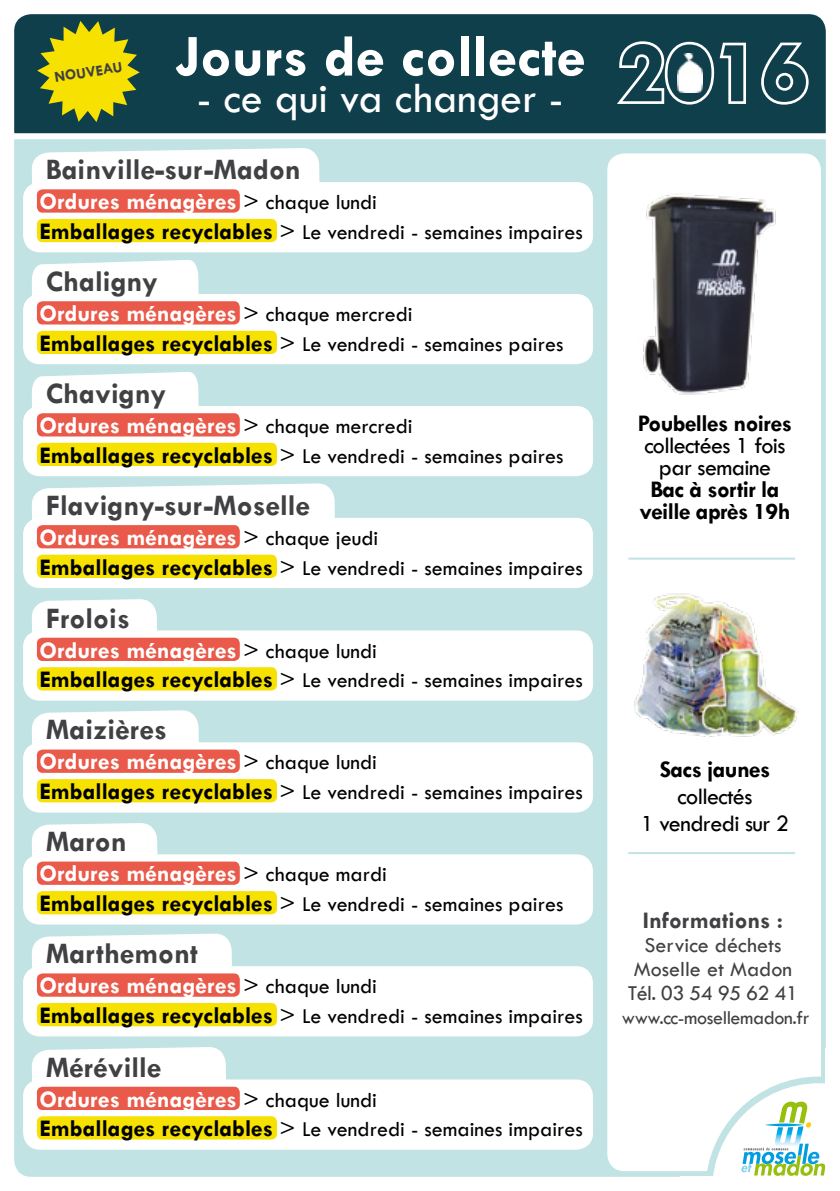
<style>
.page{position:relative;width:840px;height:1191px;background:#fff}
.page>*{position:absolute;margin:0;border:0;box-sizing:border-box;transform-origin:0 0}
.t1{font:700 89.8px "Tw Cen";color:#103f4c}
.t2{font:700 60px "Tw Cen";color:#fff}
.t3{font:44px "Tw Cen";color:#fff}
.t4{font:700 30px "Tw Cen";color:#414043}
.t5{font:700 24px "Tw Cen";color:#fff}
.t6{font:700 24px/22px "Tw Cen";letter-spacing:-.025em;color:#000;text-align:center}
.t7{font:24px/22px "Tw Cen";letter-spacing:-.025em;color:#000;text-align:center}
.t8{font:700 24px "Tw Cen";color:#414043}
.t9{font:22px "Tw Cen";color:#000}
.t10{font:22px/24px "Tw Cen";color:#414043;text-align:center}
.t11{font:20px "Tw Cen";letter-spacing:-.02em;color:#414043}
.t12{font:700 15.4px "Tw Cen";color:#414043}
.s1{font-weight:400;color:#000}
.s2{font-weight:400;font-size:22px;color:#000}
.s3{font-weight:700;font-size:24px}
.s4{font-size:24px}
</style>
<div class="page">
<div style="left:14px;top:14px;width:811px;height:134px;background:#103f4c;border-radius:17px"></div>
<div style="left:14px;top:139px;width:811px;height:1037px;background:#c1e3e3"></div>
<div style="left:2px;top:133px;width:837px;height:6px;background:#fff"></div>
<svg style="left:617px;top:41px;width:129px;height:64px"></svg>
<svg style="left:761px;top:42px;width:48px;height:63px"></svg>
<svg style="left:675px;top:51px;width:29px;height:42px"></svg>
<img style="left:676px;top:53px;width:25px;height:39px">
<div style="left:23px;top:182px;width:569px;height:70px;background:#fff;border-radius:17px"></div>
<div style="left:23px;top:630px;width:569px;height:70px;background:#fff;border-radius:17px"></div>
<div style="left:23px;top:406px;width:569px;height:70px;background:#fff;border-radius:17px"></div>
<div style="left:23px;top:854px;width:569px;height:70px;background:#fff;border-radius:17px"></div>
<div style="left:23px;top:294px;width:569px;height:70px;background:#fff;border-radius:17px"></div>
<div style="left:23px;top:742px;width:569px;height:70px;background:#fff;border-radius:17px"></div>
<div style="left:23px;top:518px;width:569px;height:70px;background:#fff;border-radius:17px"></div>
<div style="left:23px;top:966px;width:569px;height:70px;background:#fff;border-radius:17px"></div>
<div style="left:23px;top:1079px;width:569px;height:70px;background:#fff;border-radius:17px"></div>
<svg style="left:31px;top:148px;width:289px;height:64px"></svg>
<svg style="left:31px;top:599px;width:126px;height:62px"></svg>
<svg style="left:32px;top:371px;width:167px;height:66px"></svg>
<svg style="left:31px;top:822px;width:127px;height:63px"></svg>
<svg style="left:32px;top:260px;width:167px;height:65px"></svg>
<svg style="left:31px;top:710px;width:168px;height:63px"></svg>
<svg style="left:31px;top:483px;width:304px;height:66px"></svg>
<svg style="left:31px;top:933px;width:201px;height:64px"></svg>
<svg style="left:31px;top:1046px;width:195px;height:64px"></svg>
<div style="left:37px;top:189px;width:203px;height:24px;background:#e95a4a;border-radius:6px"></div>
<div style="left:37px;top:637px;width:203px;height:24px;background:#e95a4a;border-radius:6px"></div>
<div style="left:37px;top:413px;width:203px;height:23px;background:#e95a4a;border-radius:6px"></div>
<div style="left:37px;top:861px;width:203px;height:24px;background:#e95a4a;border-radius:6px"></div>
<div style="left:37px;top:301px;width:203px;height:23px;background:#e95a4a;border-radius:6px"></div>
<div style="left:37px;top:749px;width:203px;height:24px;background:#e95a4a;border-radius:6px"></div>
<div style="left:37px;top:525px;width:203px;height:23px;background:#e95a4a;border-radius:6px"></div>
<div style="left:37px;top:973px;width:203px;height:23px;background:#e95a4a;border-radius:6px"></div>
<div style="left:37px;top:1086px;width:203px;height:24px;background:#e95a4a;border-radius:6px"></div>
<div style="left:37px;top:219px;width:240px;height:23px;background:#f6e100;border-radius:6px"></div>
<div style="left:37px;top:667px;width:240px;height:23px;background:#f6e100;border-radius:6px"></div>
<div style="left:37px;top:443px;width:240px;height:23px;background:#f6e100;border-radius:6px"></div>
<div style="left:37px;top:891px;width:240px;height:23px;background:#f6e100;border-radius:6px"></div>
<div style="left:37px;top:331px;width:240px;height:23px;background:#f6e100;border-radius:6px"></div>
<div style="left:37px;top:779px;width:240px;height:23px;background:#f6e100;border-radius:6px"></div>
<div style="left:37px;top:554px;width:240px;height:24px;background:#f6e100;border-radius:6px"></div>
<div style="left:37px;top:1003px;width:240px;height:23px;background:#f6e100;border-radius:6px"></div>
<div style="left:37px;top:1116px;width:240px;height:23px;background:#f6e100;border-radius:6px"></div>
<div style="left:607px;top:153px;width:213px;height:1018px;background:#fff;border-radius:17px"></div>
<svg style="left:705px;top:1076px;width:121px;height:100px"></svg>
<div style="left:825px;top:1048px;width:14px;height:49px;background:#fff"></div>
<img style="left:643px;top:194px;width:133px;height:201px">
<img style="left:634px;top:593px;width:165px;height:144px">
<hr style="left:628px;top:557px;width:166px;height:2px;background:#c1e3e3">
<hr style="left:628px;top:852px;width:166px;height:2px;background:#c1e3e3">
<svg style="left:37px;top:21px;width:103px;height:101px"></svg>
<h2 class="t2" style="left:175px;top:21px;width:412px">Jours de collecte</h2>
<h3 class="t3" style="left:197px;top:71px;width:368px">- ce qui va changer -</h3>
<h3 class="t4" style="left:46px;top:152px;width:256px">Bainville-sur-Madon</h3>
<p class="t12" style="left:53px;top:68px;width:70px;rotate:-9deg">NOUVEAU</p>
<p class="t5" style="left:39px;top:187px;width:339px">Ordures ménagères <span class="s1">&gt;</span> <span class="s2">chaque lundi</span></p>
<p class="t9" style="left:39px;top:219px;width:544px"><span class="s3">Emballages recyclables</span> <span class="s4">&gt;</span> Le vendredi - semaines impaires</p>
<h3 class="t4" style="left:46px;top:263px;width:113px">Chaligny</h3>
<p class="t5" style="left:39px;top:299px;width:374px">Ordures ménagères <span class="s1">&gt;</span> <span class="s2">chaque mercredi</span></p>
<p class="t9" style="left:39px;top:330px;width:525px"><span class="s3">Emballages recyclables</span> <span class="s4">&gt;</span> Le vendredi - semaines paires</p>
<h3 class="t4" style="left:46px;top:375px;width:122px">Chavigny</h3>
<p class="t5" style="left:39px;top:411px;width:374px">Ordures ménagères <span class="s1">&gt;</span> <span class="s2">chaque mercredi</span></p>
<p class="t9" style="left:39px;top:442px;width:525px"><span class="s3">Emballages recyclables</span> <span class="s4">&gt;</span> Le vendredi - semaines paires</p>
<h3 class="t4" style="left:46px;top:487px;width:266px">Flavigny-sur-Moselle</h3>
<p class="t5" style="left:39px;top:523px;width:340px">Ordures ménagères <span class="s1">&gt;</span> <span class="s2">chaque jeudi</span></p>
<p class="t9" style="left:39px;top:554px;width:544px"><span class="s3">Emballages recyclables</span> <span class="s4">&gt;</span> Le vendredi - semaines impaires</p>
<h3 class="t4" style="left:46px;top:600px;width:86px">Frolois</h3>
<p class="t5" style="left:39px;top:635px;width:339px">Ordures ménagères <span class="s1">&gt;</span> <span class="s2">chaque lundi</span></p>
<p class="t9" style="left:39px;top:667px;width:544px"><span class="s3">Emballages recyclables</span> <span class="s4">&gt;</span> Le vendredi - semaines impaires</p>
<h3 class="t4" style="left:46px;top:712px;width:123px">Maizières</h3>
<p class="t5" style="left:39px;top:747px;width:339px">Ordures ménagères <span class="s1">&gt;</span> <span class="s2">chaque lundi</span></p>
<p class="t9" style="left:39px;top:779px;width:544px"><span class="s3">Emballages recyclables</span> <span class="s4">&gt;</span> Le vendredi - semaines impaires</p>
<h3 class="t4" style="left:46px;top:824px;width:82px">Maron</h3>
<p class="t5" style="left:39px;top:859px;width:349px">Ordures ménagères <span class="s1">&gt;</span> <span class="s2">chaque mardi</span></p>
<p class="t9" style="left:39px;top:891px;width:525px"><span class="s3">Emballages recyclables</span> <span class="s4">&gt;</span> Le vendredi - semaines paires</p>
<h3 class="t4" style="left:46px;top:935px;width:153px">Marthemont</h3>
<p class="t5" style="left:39px;top:971px;width:339px">Ordures ménagères <span class="s1">&gt;</span> <span class="s2">chaque lundi</span></p>
<p class="t9" style="left:39px;top:1002px;width:544px"><span class="s3">Emballages recyclables</span> <span class="s4">&gt;</span> Le vendredi - semaines impaires</p>
<h3 class="t4" style="left:46px;top:1049px;width:117px">Méréville</h3>
<p class="t5" style="left:39px;top:1084px;width:339px">Ordures ménagères <span class="s1">&gt;</span> <span class="s2">chaque lundi</span></p>
<p class="t9" style="left:39px;top:1116px;width:544px"><span class="s3">Emballages recyclables</span> <span class="s4">&gt;</span> Le vendredi - semaines impaires</p>
<h1 class="t1" style="left:617px;top:19px;width:192px">2016</h1>
<p class="t6" style="left:637px;top:412px;width:156px">Poubelles noires</p>
<p class="t7" style="left:644px;top:434px;width:143px">collectées 1 fois par semaine</p>
<p class="t6" style="left:639px;top:478px;width:152px">Bac à sortir la veille après 19h</p>
<p class="t6" style="left:659px;top:758px;width:112px">Sacs jaunes</p>
<p class="t7" style="left:640px;top:782px;width:150px;line-height:26.8px">collectés<br>1 vendredi sur 2</p>
<p class="t8" style="left:642px;top:906px;width:141px">Informations :</p>
<p class="t10" style="left:627px;top:933px;width:172px">Service déchets<br>Moselle et Madon<br>Tél. 03 54 95 62 41</p>
<p class="t11" style="left:621px;top:1005px;width:189px">www.cc-mosellemadon.fr</p>
</div>
